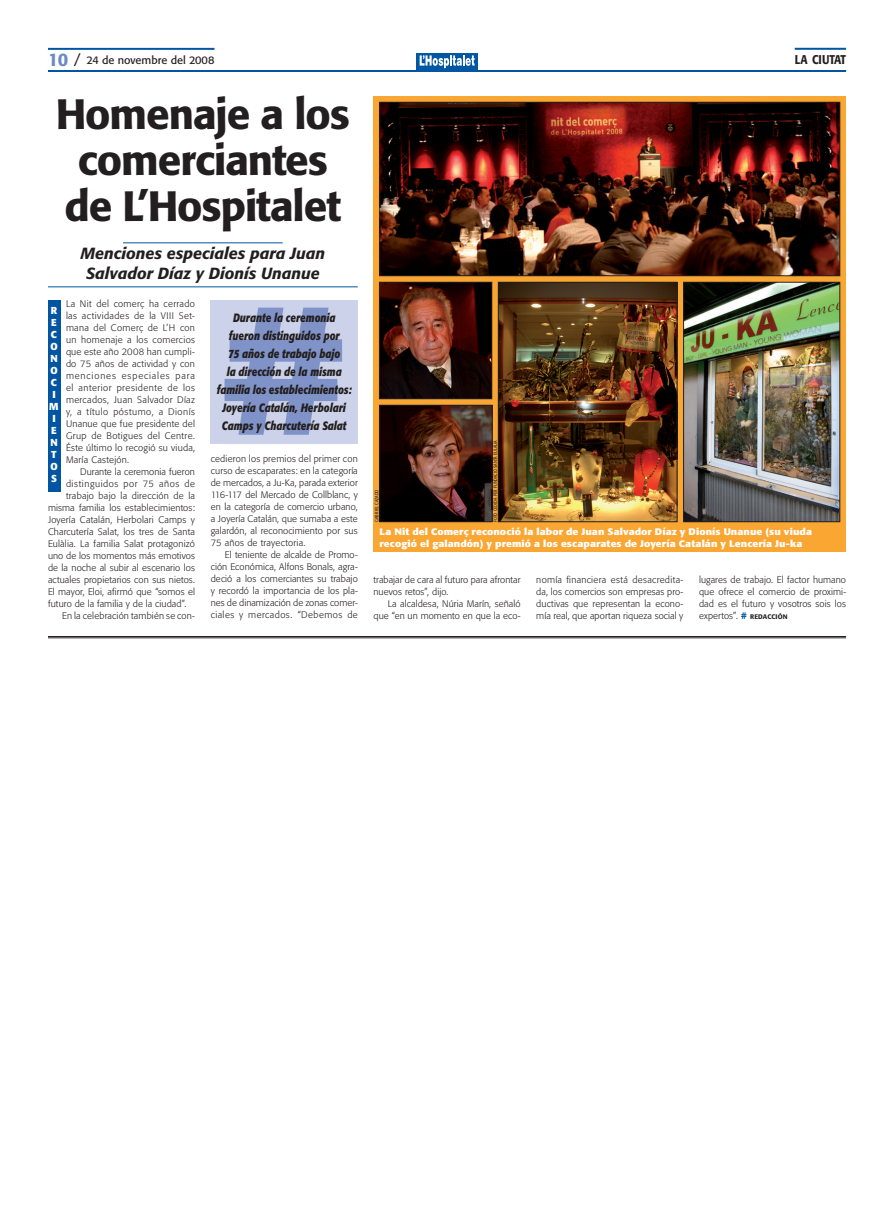
<style>
.page{position:relative;width:893px;height:1220px;background:#fff}
.page>*{position:absolute;margin:0;border:0;box-sizing:border-box;transform-origin:0 0}
.títol_42_46{font:500 42px/46px "Formata";letter-spacing:-.025em;color:#231f20;text-align:center}
.subtítol_3cols{font:italic 500 16px/20px "Formata";color:#231f20;text-align:center}
.capçalera_parell{font:500 12.6px "Formata";color:#231f20;scale:.85 1}
.text_atenció{font:italic 700 12px/18px "Formata";color:#231f20;text-align:center;scale:.8 1}
.t1{font:11px "Formata";color:#231f20}
.text_barri_esport{font:700 10px/12px "Formata";color:#fff;text-align:center}
.text{font:300 9.4px/12px "Formata";letter-spacing:.01em;color:#231f20}
.text_1a{font:300 9.4px/12px "Formata";letter-spacing:.03em;color:#231f20;text-align:justify}
.peus_de_foto{font:700 9.4px/12px "Formata";letter-spacing:.005em;color:#fff;scale:1.1 1}
.text-2{font:300 9.4px "Formata";letter-spacing:.03em;color:#231f20}
.text-3{font:300 9.4px "Formata";letter-spacing:.06em;color:#231f20}
.nom_fotògraf{font:5px "Formata";color:#231f20;scale:.8 1}
.nom_fotògraf-2{font:5px "Formata";letter-spacing:.02em;color:#231f20;scale:.8 1}
.s1{font-weight:500;font-size:18px;color:#6c8bc6}
.s2{font-size:14px}
.s3{font-weight:500;color:#0155a2}
.s4{font-weight:500;font-size:6.6px}
</style>
<div class="page">
<div style="left:416px;top:54px;width:62px;height:16px;background:#0157a1"></div>
<svg style="left:420px;top:55px;width:55px;height:13px"></svg>
<hr style="left:48px;top:70px;width:798px;height:2px;background:#0155a2">
<hr style="left:48px;top:48px;width:166px;height:2px;background:#0155a2">
<svg style="left:374px;top:96px;width:472px;height:429px;background:#e29730"></svg>
<hr style="left:795px;top:48px;width:51px;height:2px;background:#0155a2">
<hr style="left:48px;top:636px;width:798px;height:1px;background:#231f20">
<hr style="left:48px;top:638px;width:798px;height:1px;background:#231f20">
<hr style="left:123px;top:242px;width:160px;height:1px;background:#0155a2">
<hr style="left:48px;top:286px;width:310px;height:1px;background:#0155a2">
<div style="left:48px;top:300px;width:12px;height:192px;background:#0155a2"></div>
<div style="left:374px;top:525px;width:472px;height:27px;background:#faa633"></div>
<img style="left:382px;top:104px;width:456px;height:170px">
<div style="left:380px;top:102px;width:460px;height:174px;border:1px solid #231f20"></div>
<img style="left:381px;top:284px;width:109px;height:113px">
<div style="left:379px;top:282px;width:113px;height:117px;border:1px solid #231f20"></div>
<img style="left:500px;top:284px;width:175px;height:236px">
<div style="left:498px;top:282px;width:179px;height:240px;border:1px solid #231f20"></div>
<img style="left:685px;top:284px;width:153px;height:236px">
<div style="left:683px;top:282px;width:157px;height:240px;border:1px solid #231f20"></div>
<img style="left:382px;top:407px;width:108px;height:113px">
<div style="left:380px;top:405px;width:112px;height:117px;border:1px solid #231f20"></div>
<img style="left:211px;top:300px;width:147px;height:144px">
<p class="t1" style="left:48px;top:53px;width:168px"><span class="s1">10</span> <span class="s2">/</span> 24 de novembre del 2008</p>
<p class="capçalera_parell" style="left:795px;top:52px;width:62px">la ciutat</p>
<p class="títol_42_46" style="left:56px;top:91px;width:296px">Homenaje a los comerciantes de L’Hospitalet</p>
<p class="subtítol_3cols" style="left:81px;top:244px;width:246px">Menciones especiales para Juan<br>Salvador Díaz y Dionís Unanue</p>
<p class="text_1a" style="left:66px;top:298px;width:131px">La Nit del comerç ha cerrado las actividades de la VIII Set&shy;mana del Comerç de L’H con un homenaje a los comercios que este año 2008 han cumpli&shy;do 75 años de actividad y con menciones especiales para el anterior presidente de los mer--cados, Juan Salvador Díaz y, a título póstumo, a Dionís Una-nue que fue presidente del Grup de Botigues del Centre.<br>Éste último lo recogió su viuda, María Castejón.</p>
<p class="text" style="left:80px;top:466px;width:116px">Durante la ceremonia fueron</p>
<p class="text-3" style="left:66px;top:478px;width:130px">distinguidos por 75 años de</p>
<p class="text-2" style="left:66px;top:490px;width:130px">trabajo bajo la dirección de la</p>
<p class="text" style="left:48px;top:502px;width:149px">misma familia los establecimientos:</p>
<p class="text" style="left:48px;top:514px;width:149px">Jo-yería Catalán, Herbolari Camps y</p>
<p class="text" style="left:48px;top:526px;width:149px">Char-cutería Salat, los tres de Santa</p>
<p class="text" style="left:48px;top:538px;width:149px">Eu- làlia. La familia Salat protagonizó</p>
<p class="text" style="left:48px;top:550px;width:148px">uno de los momentos más emotivos</p>
<p class="text" style="left:48px;top:562px;width:148px">de la noche al subir al escenario los</p>
<p class="text" style="left:48px;top:574px;width:148px">actuales propietarios con sus nietos.</p>
<p class="text" style="left:48px;top:586px;width:148px">El mayor, Eloi, afirmó que “somos el</p>
<p class="text" style="left:48px;top:598px;width:140px">futuro de la familia y de la ciudad”.</p>
<p class="text" style="left:62px;top:610px;width:129px">En la celebración también se con--</p>
<p class="text_barri_esport" style="left:49px;top:304px;width:11px">r e c o n o c i m i e n t o s</p>
<p class="text_atenció" style="left:217px;top:308px;width:170px">Durante la ceremonia fueron distinguidos por<br>75 años de trabajo bajo<br>la dirección de la misma familia los establecimientos:<br>Jo-yería Catalán, Herbolari<br>Camps y Char-cutería Salat</p>
<p class="nom_fotògraf" style="left:492px;top:522px;width:104px;rotate:-90deg">foto cedida per fundació Santa Eulàlia</p>
<p class="text" style="left:211px;top:452px;width:149px">cedieron los premios del primer con&shy;curso de escaparates: en la cate-goría de mercados, a Ju-Ka, parada exterior 116-117 del Mercado de Coll-blanc, y en la categoría de comer-cio urbano, a Joyería Catalán, que sumaba a este galardón, al reconocimiento por sus 75 años de trayectoria.</p>
<p class="text" style="left:211px;top:548px;width:149px;text-indent:14px">El teniente de alcalde de Promo&shy;ción Económica, Alfons Bonals, agra&shy;deció a los comerciantes su trabajo y recordó la importancia de los pla-- nes de dinamización de zonas comer&shy;ciales y mercados. “Debemos de</p>
<p class="nom_fotògraf-2" style="left:374px;top:522px;width:42px;rotate:-90deg">gabriel cazado</p>
<p class="peus_de_foto" style="left:380px;top:526px;width:395px">La Nit del Comerç reconoció la labor de Juan Salvador Díaz y Dionís Unanue (su viuda recogió el galandón) y premió a los escaparates de Joyería Catalán y Lencería Ju-ka</p>
<p class="text" style="left:374px;top:574px;width:148px">trabajar de cara al futuro para afrontar nuevos retos”, dijo.</p>
<p class="text" style="left:374px;top:598px;width:148px;text-align:right">La alcaldesa, Núria Marín, señaló que “en un momento en que la eco-</p>
<p class="text" style="left:536px;top:574px;width:148px">nomía financiera está desacredita-- da, los comercios son empresas pro&shy;ductivas que representan la econo&shy;mía real, que aportan riqueza social y</p>
<p class="text" style="left:699px;top:574px;width:148px;text-align:justify">lugares de trabajo. El factor humano que ofrece el comercio de proximi&shy;dad es el futuro y vosotros sois los expertos”. <span class="s3">#</span> <span class="s4">redacción</span></p>
</div>
